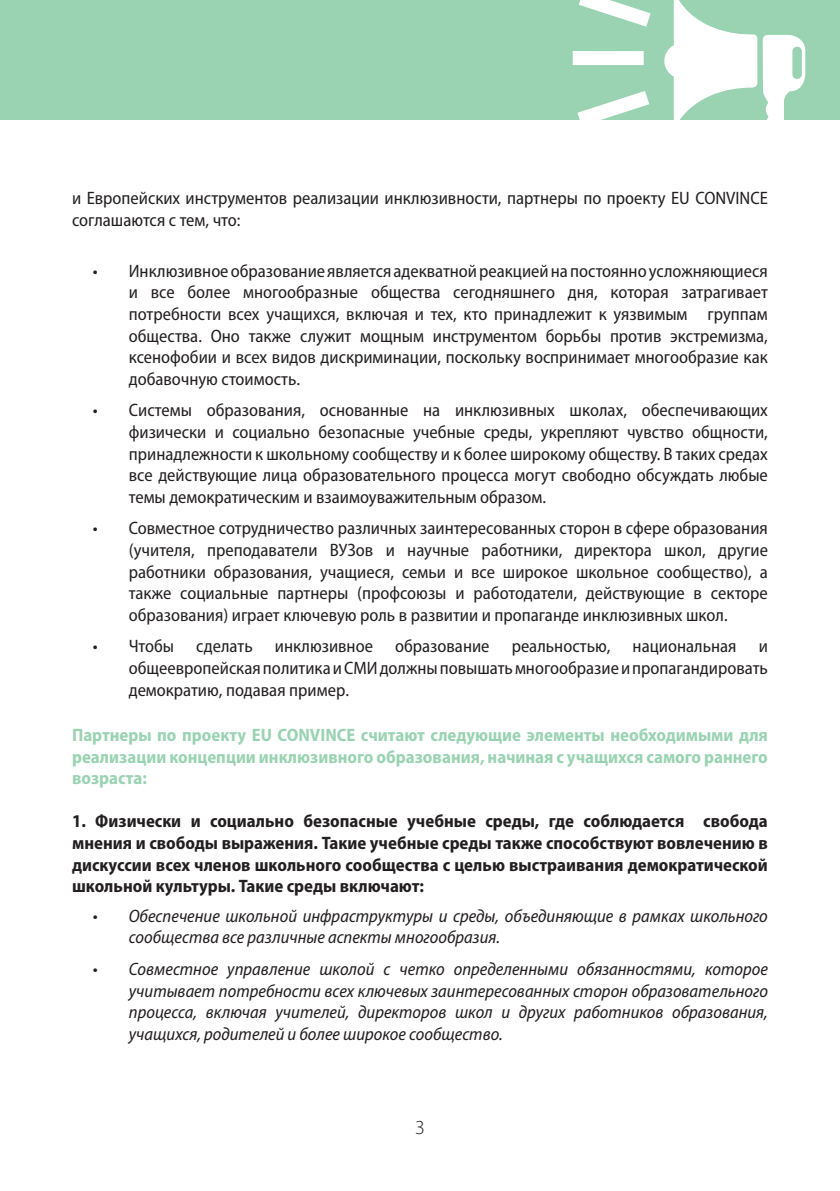
<style>
.page{position:relative;width:840px;height:1191px;background:#fff}
.page>*{position:absolute;margin:0;border:0;box-sizing:border-box;transform-origin:0 0}
.t1{font:300 20px "Myriad Pro";color:#231f20}
.Paragraph_Style_1{font:semi-condensed 18px/21.6px "Myriad Pro";color:#231f20;text-align:justify}
.t2{font:italic semi-condensed 18px/21.6px "Myriad Pro";color:#231f20}
.Paragraph_Style_1-2{font:700 semi-condensed 18px/21.6px "Myriad Pro";color:#231f20;text-align:justify}
.Paragraph_Style_1-3{font:700 semi-condensed 18px/21.6px "Myriad Pro";color:#9ad3b2;text-align:justify}
</style>
<div class="page">
<div style="left:0;top:0;width:839px;height:120px;background:#9ad3b2"></div>
<svg style="left:577px;top:0;width:227px;height:120px"></svg>
<div style="left:572px;top:51px;width:71px;height:14px;background:#fff"></div>
<p class="Paragraph_Style_1" style="left:72px;top:187px;width:697px">и Европейских инструментов реализации инклюзивности, партнеры по проекту EU CONVINCE соглашаются с тем, что:</p>
<p class="Paragraph_Style_1" style="left:129px;top:260px;width:640px;text-indent:-36px">• Инклюзивное образование является адекватной реакцией на постоянно усложняющиеся и все более многообразные общества сегодняшнего дня, которая затрагивает потребности всех учащихся, включая и тех, кто принадлежит к уязвимым группам общества. Оно также служит мощным инструментом борьбы против экстремизма, ксенофобии и всех видов дискриминации, поскольку воспринимает многообразие как добавочную стоимость.</p>
<p class="Paragraph_Style_1" style="left:129px;top:399px;width:640px;text-indent:-36px">• Системы образования, основанные на инклюзивных школах, обеспечивающих физически и социально безопасные учебные среды, укрепляют чувство общности, принадлежности к школьному сообществу и к более широкому обществу. В таких средах все действующие лица образовательного процесса могут свободно обсуждать любые темы демократическим и взаимоуважительным образом.</p>
<p class="Paragraph_Style_1" style="left:129px;top:517px;width:640px;text-indent:-36px">• Совместное сотрудничество различных заинтересованных сторон в сфере образования (учителя, преподаватели ВУЗов и научные работники, директора школ, другие работники образования, учащиеся, семьи и все широкое школьное сообщество), а также социальные партнеры (профсоюзы и работодатели, действующие в секторе образования) играет ключевую роль в развитии и пропаганде инклюзивных школ.</p>
<p class="Paragraph_Style_1" style="left:129px;top:635px;width:640px;text-indent:-36px">• Чтобы сделать инклюзивное образование реальностью, национальная и общеевропейская политика и СМИ должны повышать многообразие и пропагандировать демократию, подавая пример.</p>
<p class="Paragraph_Style_1-3" style="left:72px;top:723px;width:697px">Партнеры по проекту EU CONVINCE считают следующие элементы необходимыми для реализации концепции инклюзивного образования, начиная с учащихся самого раннего возраста:</p>
<p class="Paragraph_Style_1-2" style="left:72px;top:810px;width:697px">1. Физически и социально безопасные учебные среды, где соблюдается свобода мнения и свободы выражения. Такие учебные среды также способствуют вовлечению в дискуссии всех членов школьного сообщества с целью выстраивания демократической школьной культуры. Такие среды включают:</p>
<p class="t2" style="left:129px;top:904px;width:640px;text-indent:-36px">• Обеспечение школьной инфраструктуры и среды, объединяющие в рамках школьного сообщества все различные аспекты многообразия.</p>
<p class="t2" style="left:129px;top:958px;width:640px;text-align:justify;text-indent:-36px">• Совместное управление школой с четко определенными обязанностями, которое учитывает потребности всех ключевых заинтересованных сторон образовательного процесса, включая учителей, директоров школ и других работников образования, учащихся, родителей и более широкое сообщество.</p>
<p class="t1" style="left:415px;top:1115px;width:11px">3</p>
</div>
